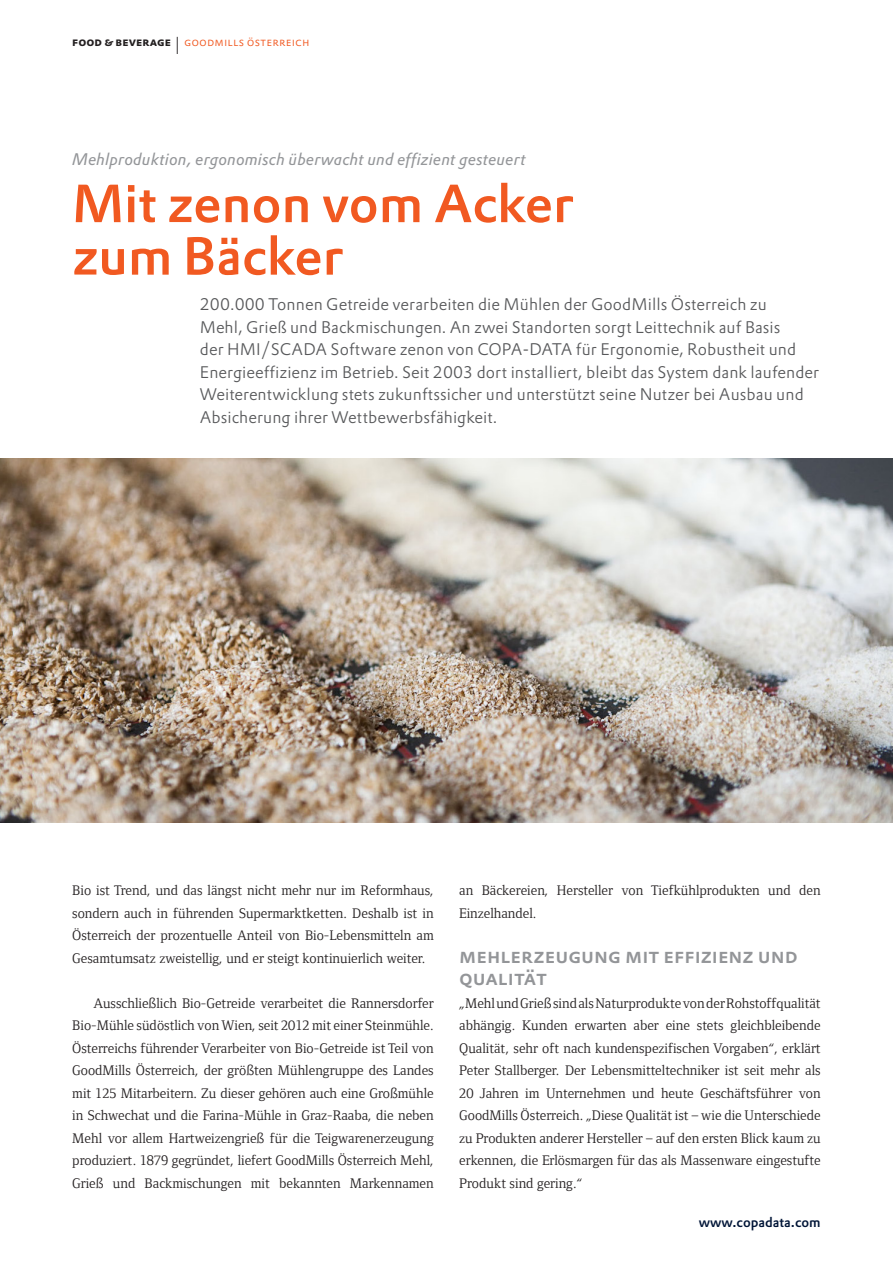
<style>
.page{position:relative;width:893px;height:1263px;background:#fff}
.page>*{position:absolute;margin:0;border:0;box-sizing:border-box;transform-origin:0 0}
.headline_orange{font:500 52.5px/52.5px "DTL Prokyon TOT";color:#f15921}
.headlines_in_copy_le{font:500 21px/22.5px "DTL Prokyon TOT Caps";color:#939598}
.lead_text{font:300 16.5px/22.5px "DTL Prokyon TOT";letter-spacing:.005em;color:#57585a}
.kicker{font:italic 16.5px "DTL Prokyon TOT";letter-spacing:.005em;color:#939598}
.copy_no_indent_GERMA{font:14.25px/22.5px "Foundry Form Serif";color:#231f20;text-align:justify}
.copy_indent_GERMAN{font:14.25px/22.5px "Foundry Form Serif";color:#231f20;text-align:justify}
.t1{font:500 13.5px "DTL Prokyon TOT";color:#001537}
.t2{font:300 12px "DTL Prokyon TOT Caps";letter-spacing:.005em;color:#f15921}
.s1{font-weight:700;color:#231f20}
.s2{font-size:24px;color:#231f20}
</style>
<div class="page">
<img style="left:0;top:459px;width:893px;height:363px">
<p class="t2" style="left:72px;top:34px;width:239px"><span class="s1">food &amp; beverage</span> <span class="s2">I</span> goodmills österreich</p>
<p class="kicker" style="left:72px;top:149px;width:455px">Mehlproduktion, ergonomisch überwacht und effizient gesteuert</p>
<p class="headline_orange" style="left:72px;top:177px;width:503px">Mit zenon vom Acker zum Bäcker</p>
<p class="lead_text" style="left:200px;top:293px;width:621px">200.000 Tonnen Getreide verarbeiten die Mühlen der GoodMills Österreich zu<br>Mehl, Grieß und Backmischungen. An zwei Standorten sorgt Leittechnik auf Basis<br>der HMI/SCADA Software zenon von COPA-DATA für Ergonomie, Robustheit und Energieeffizienz im Betrieb. Seit 2003 dort installiert, bleibt das System dank laufender Weiterentwicklung stets zukunftssicher und unterstützt seine Nutzer bei Ausbau und Absicherung ihrer Wettbewerbsfähigkeit.</p>
<p class="copy_no_indent_GERMA" style="left:72px;top:879px;width:363px">Bio ist Trend, und das längst nicht mehr nur im Reformhaus, sondern auch in führenden Supermarktketten. Deshalb ist in Österreich der prozentuelle Anteil von Bio-Lebensmitteln am Gesamtumsatz zweistellig, und er steigt kontinuierlich weiter.</p>
<p class="copy_indent_GERMAN" style="left:72px;top:992px;width:363px;text-indent:21px">Ausschließlich Bio-Getreide verarbeitet die Rannersdorfer Bio-Mühle südöstlich von Wien, seit 2012 mit einer Steinmühle.<br>Österreichs führender Verarbeiter von Bio-Getreide ist Teil von GoodMills Österreich, der größten Mühlengruppe des Landes mit 125 Mitarbeitern. Zu dieser gehören auch eine Großmühle in Schwechat und die Farina-Mühle in Graz-Raaba, die neben Mehl vor allem Hartweizengrieß für die Teigwarenerzeugung produziert. 1879 gegründet, liefert GoodMills Österreich Mehl, Grieß und Backmischungen mit bekannten Markennamen</p>
<p class="copy_indent_GERMAN" style="left:459px;top:879px;width:363px">an Bäckereien, Hersteller von Tiefkühlprodukten und den<br>Einzelhandel.</p>
<p class="headlines_in_copy_le" style="left:459px;top:944px;width:340px">Mehlerzeugung mit Effizienz und<br>Qualität</p>
<p class="copy_no_indent_GERMA" style="left:459px;top:992px;width:363px">„Mehl und Grieß sind als Naturprodukte von der Rohstoffqualität abhängig. Kunden erwarten aber eine stets gleichbleibende Qualität, sehr oft nach kundenspezifischen Vorgaben“, erklärt Peter Stallberger. Der Lebensmitteltechniker ist seit mehr als 20 Jahren im Unternehmen und heute Geschäftsführer von GoodMills Österreich. „Diese Qualität ist – wie die Unterschiede zu Produkten anderer Hersteller – auf den ersten Blick kaum zu erkennen, die Erlösmargen für das als Massenware eingestufte Produkt sind gering.“</p>
<p class="t1" style="left:699px;top:1213px;width:124px">www.copadata.com</p>
</div>
